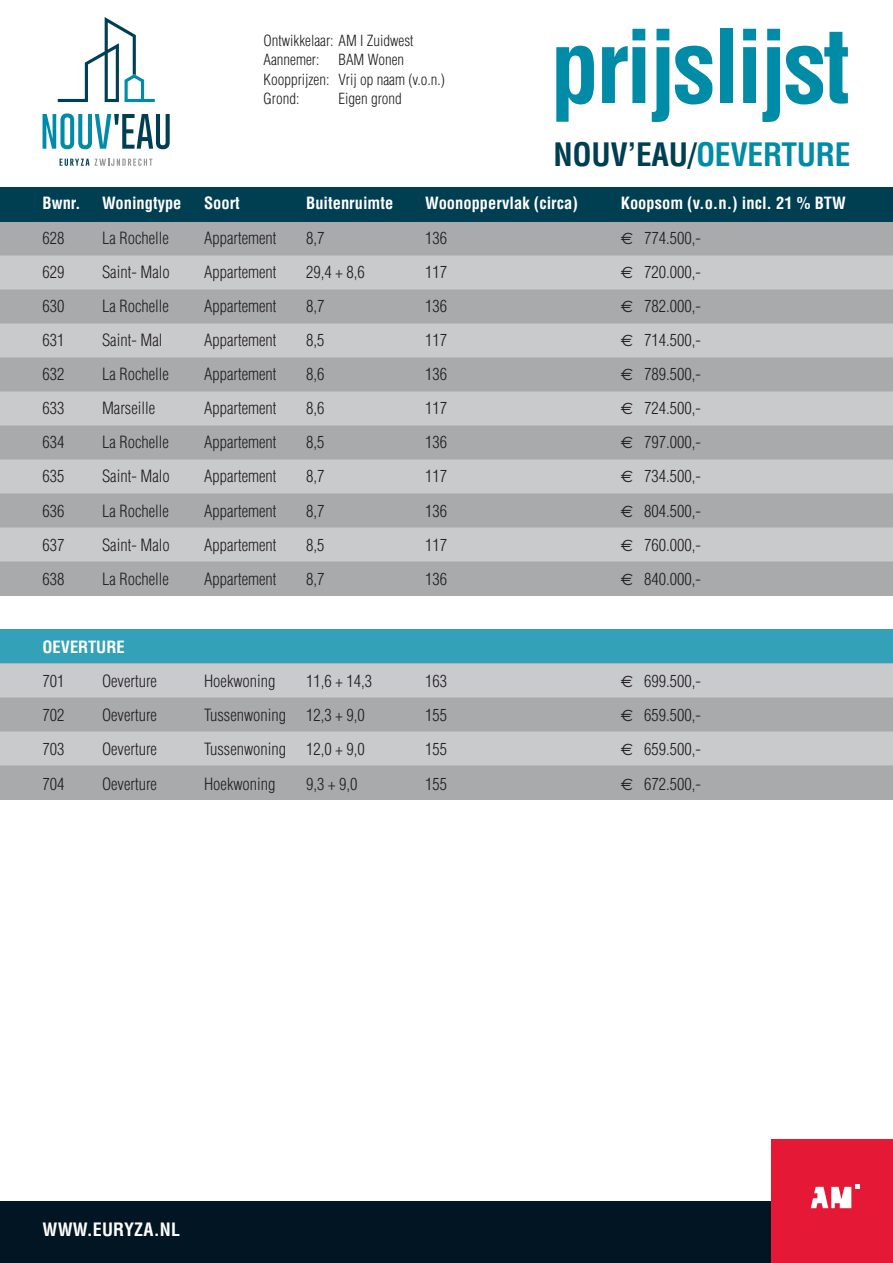
<style>
.page{position:relative;width:893px;height:1263px;background:#fff}
.page>*{position:absolute;margin:0;border:0;box-sizing:border-box;transform-origin:0 0}
.t1{font:700 condensed 99px "Helvetica";letter-spacing:-.04em;color:#008ba7}
.t2{font:700 condensed 31.5px "Helvetica";letter-spacing:-.01em;color:#003e52}
.t3{font:700 condensed 18px "Helvetica";letter-spacing:.01em;color:#fff}
.t4{font:300 condensed 16.5px "Helvetica";color:#231f20}
.t5{font:700 condensed 16.5px "Helvetica";color:#fff}
.t6{font:300 condensed 15px/19.5px "Helvetica";color:#231f20}
.s1{color:#008ba7}
.s2{font-family:"Euro Sans";font-weight:400;font-stretch:normal}
</style>
<div class="page">
<div style="left:0;top:221px;width:893px;height:34px;background:#a8aaac"></div>
<div style="left:0;top:357px;width:893px;height:34px;background:#a8aaac"></div>
<div style="left:0;top:493px;width:893px;height:34px;background:#a8aaac"></div>
<div style="left:0;top:629px;width:893px;height:34px;background:#33a2b8"></div>
<div style="left:0;top:289px;width:893px;height:34px;background:#a8aaac"></div>
<div style="left:0;top:425px;width:893px;height:34px;background:#a8aaac"></div>
<div style="left:0;top:561px;width:893px;height:34px;background:#a8aaac"></div>
<div style="left:0;top:697px;width:893px;height:34px;background:#a8aaac"></div>
<div style="left:0;top:765px;width:893px;height:34px;background:#a8aaac"></div>
<div style="left:0;top:255px;width:893px;height:34px;background:#c9cacc"></div>
<div style="left:0;top:391px;width:893px;height:34px;background:#c9cacc"></div>
<div style="left:0;top:527px;width:893px;height:34px;background:#c9cacc"></div>
<div style="left:0;top:663px;width:893px;height:34px;background:#c9cacc"></div>
<div style="left:0;top:323px;width:893px;height:34px;background:#c9cacc"></div>
<div style="left:0;top:459px;width:893px;height:34px;background:#c9cacc"></div>
<div style="left:0;top:731px;width:893px;height:34px;background:#c9cacc"></div>
<div style="left:0;top:187px;width:893px;height:34px;background:#003e52"></div>
<div style="left:0;top:1201px;width:893px;height:62px;background:#011622"></div>
<div style="left:772px;top:1140px;width:121px;height:123px;background:#e51836"></div>
<svg style="left:811px;top:1184px;width:49px;height:24px"></svg>
<svg style="left:60px;top:159px;width:92px;height:7px"></svg>
<svg style="left:43px;top:113px;width:127px;height:36px"></svg>
<svg style="left:58px;top:17px;width:97px;height:85px"></svg>
<p class="t6" style="left:264px;top:31px;width:151px">Ontwikkelaar: AM I Zuidwest<br>Aannemer:</p>
<p class="t6" style="left:264px;top:50px;width:183px;text-indent:75px">BAM Wonen<br>Koopprijzen: Vrij op naam (v.o.n.)<br>Grond:</p>
<p class="t6" style="left:339px;top:89px;width:65px">Eigen grond</p>
<h1 class="t1" style="left:551px;top:7px;width:301px">prijslijst</h1>
<h2 class="t2" style="left:554px;top:135px;width:298px">NOUV’EAU/<span class="s1">OEVERTURE</span></h2>
<p class="t5" style="left:43px;top:193px;width:40px">Bwnr.</p>
<p class="t5" style="left:102px;top:193px;width:81px">Woningtype</p>
<p class="t5" style="left:204px;top:193px;width:37px">Soort</p>
<p class="t5" style="left:306px;top:193px;width:89px">Buitenruimte</p>
<p class="t5" style="left:425px;top:193px;width:154px">Woonoppervlak (circa)</p>
<p class="t5" style="left:621px;top:193px;width:227px">Koopsom (v.o.n.) incl. 21 % BTW</p>
<p class="t4" style="left:43px;top:228px;width:23px">628</p>
<p class="t4" style="left:102px;top:228px;width:68px">La Rochelle</p>
<p class="t4" style="left:204px;top:228px;width:74px">Appartement</p>
<p class="t4" style="left:306px;top:228px;width:20px">8,7</p>
<p class="t4" style="left:425px;top:228px;width:23px">136</p>
<p class="t4" style="left:621px;top:228px;width:82px"><span class="s2">E</span> 774.500,-</p>
<p class="t4" style="left:43px;top:262px;width:23px">629</p>
<p class="t4" style="left:102px;top:262px;width:69px">Saint- Malo</p>
<p class="t4" style="left:204px;top:262px;width:74px">Appartement</p>
<p class="t4" style="left:306px;top:262px;width:60px">29,4 + 8,6</p>
<p class="t4" style="left:425px;top:262px;width:23px">117</p>
<p class="t4" style="left:621px;top:262px;width:82px"><span class="s2">E</span> 720.000,-</p>
<p class="t4" style="left:43px;top:296px;width:23px">630</p>
<p class="t4" style="left:102px;top:296px;width:68px">La Rochelle</p>
<p class="t4" style="left:204px;top:296px;width:74px">Appartement</p>
<p class="t4" style="left:306px;top:296px;width:20px">8,7</p>
<p class="t4" style="left:425px;top:296px;width:23px">136</p>
<p class="t4" style="left:621px;top:296px;width:82px"><span class="s2">E</span> 782.000,-</p>
<p class="t4" style="left:43px;top:330px;width:23px">631</p>
<p class="t4" style="left:102px;top:330px;width:62px">Saint- Mal</p>
<p class="t4" style="left:204px;top:330px;width:74px">Appartement</p>
<p class="t4" style="left:306px;top:330px;width:20px">8,5</p>
<p class="t4" style="left:425px;top:330px;width:23px">117</p>
<p class="t4" style="left:621px;top:330px;width:82px"><span class="s2">E</span> 714.500,-</p>
<p class="t4" style="left:43px;top:364px;width:23px">632</p>
<p class="t4" style="left:102px;top:364px;width:68px">La Rochelle</p>
<p class="t4" style="left:204px;top:364px;width:74px">Appartement</p>
<p class="t4" style="left:306px;top:364px;width:20px">8,6</p>
<p class="t4" style="left:425px;top:364px;width:23px">136</p>
<p class="t4" style="left:621px;top:364px;width:82px"><span class="s2">E</span> 789.500,-</p>
<p class="t4" style="left:43px;top:399px;width:23px">633</p>
<p class="t4" style="left:102px;top:399px;width:55px">Marseille</p>
<p class="t4" style="left:204px;top:399px;width:74px">Appartement</p>
<p class="t4" style="left:306px;top:399px;width:20px">8,6</p>
<p class="t4" style="left:425px;top:399px;width:23px">117</p>
<p class="t4" style="left:621px;top:399px;width:82px"><span class="s2">E</span> 724.500,-</p>
<p class="t4" style="left:43px;top:433px;width:23px">634</p>
<p class="t4" style="left:102px;top:433px;width:68px">La Rochelle</p>
<p class="t4" style="left:204px;top:433px;width:74px">Appartement</p>
<p class="t4" style="left:306px;top:433px;width:20px">8,5</p>
<p class="t4" style="left:425px;top:433px;width:23px">136</p>
<p class="t4" style="left:621px;top:433px;width:82px"><span class="s2">E</span> 797.000,-</p>
<p class="t4" style="left:43px;top:467px;width:23px">635</p>
<p class="t4" style="left:102px;top:467px;width:69px">Saint- Malo</p>
<p class="t4" style="left:204px;top:467px;width:74px">Appartement</p>
<p class="t4" style="left:306px;top:467px;width:20px">8,7</p>
<p class="t4" style="left:425px;top:467px;width:23px">117</p>
<p class="t4" style="left:621px;top:467px;width:82px"><span class="s2">E</span> 734.500,-</p>
<p class="t4" style="left:43px;top:501px;width:23px">636</p>
<p class="t4" style="left:102px;top:501px;width:68px">La Rochelle</p>
<p class="t4" style="left:204px;top:501px;width:74px">Appartement</p>
<p class="t4" style="left:306px;top:501px;width:20px">8,7</p>
<p class="t4" style="left:425px;top:501px;width:23px">136</p>
<p class="t4" style="left:621px;top:501px;width:82px"><span class="s2">E</span> 804.500,-</p>
<p class="t4" style="left:43px;top:535px;width:23px">637</p>
<p class="t4" style="left:102px;top:535px;width:69px">Saint- Malo</p>
<p class="t4" style="left:204px;top:535px;width:74px">Appartement</p>
<p class="t4" style="left:306px;top:535px;width:20px">8,5</p>
<p class="t4" style="left:425px;top:535px;width:23px">117</p>
<p class="t4" style="left:621px;top:535px;width:82px"><span class="s2">E</span> 760.000,-</p>
<p class="t4" style="left:43px;top:569px;width:23px">638</p>
<p class="t4" style="left:102px;top:569px;width:68px">La Rochelle</p>
<p class="t4" style="left:204px;top:569px;width:74px">Appartement</p>
<p class="t4" style="left:306px;top:569px;width:20px">8,7</p>
<p class="t4" style="left:425px;top:569px;width:23px">136</p>
<p class="t4" style="left:621px;top:569px;width:82px"><span class="s2">E</span> 840.000,-</p>
<p class="t5" style="left:43px;top:637px;width:84px">OEVERTURE</p>
<p class="t4" style="left:43px;top:672px;width:23px">701</p>
<p class="t4" style="left:102px;top:672px;width:57px">Oeverture</p>
<p class="t4" style="left:204px;top:672px;width:73px">Hoekwoning</p>
<p class="t4" style="left:306px;top:672px;width:67px">11,6 + 14,3</p>
<p class="t4" style="left:425px;top:672px;width:23px">163</p>
<p class="t4" style="left:621px;top:672px;width:82px"><span class="s2">E</span> 699.500,-</p>
<p class="t4" style="left:43px;top:706px;width:23px">702</p>
<p class="t4" style="left:102px;top:706px;width:57px">Oeverture</p>
<p class="t4" style="left:204px;top:706px;width:162px">Tussenwoning 12,3 + 9,0</p>
<p class="t4" style="left:425px;top:706px;width:23px">155</p>
<p class="t4" style="left:621px;top:706px;width:82px"><span class="s2">E</span> 659.500,-</p>
<p class="t4" style="left:43px;top:740px;width:23px">703</p>
<p class="t4" style="left:102px;top:740px;width:57px">Oeverture</p>
<p class="t4" style="left:204px;top:740px;width:162px">Tussenwoning 12,0 + 9,0</p>
<p class="t4" style="left:425px;top:740px;width:23px">155</p>
<p class="t4" style="left:621px;top:740px;width:82px"><span class="s2">E</span> 659.500,-</p>
<p class="t4" style="left:43px;top:774px;width:23px">704</p>
<p class="t4" style="left:102px;top:774px;width:57px">Oeverture</p>
<p class="t4" style="left:204px;top:774px;width:73px">Hoekwoning</p>
<p class="t4" style="left:306px;top:774px;width:53px">9,3 + 9,0</p>
<p class="t4" style="left:425px;top:774px;width:23px">155</p>
<p class="t4" style="left:621px;top:774px;width:82px"><span class="s2">E</span> 672.500,-</p>
<p class="t3" style="left:43px;top:1219px;width:139px">WWW.EURYZA.NL</p>
</div>
